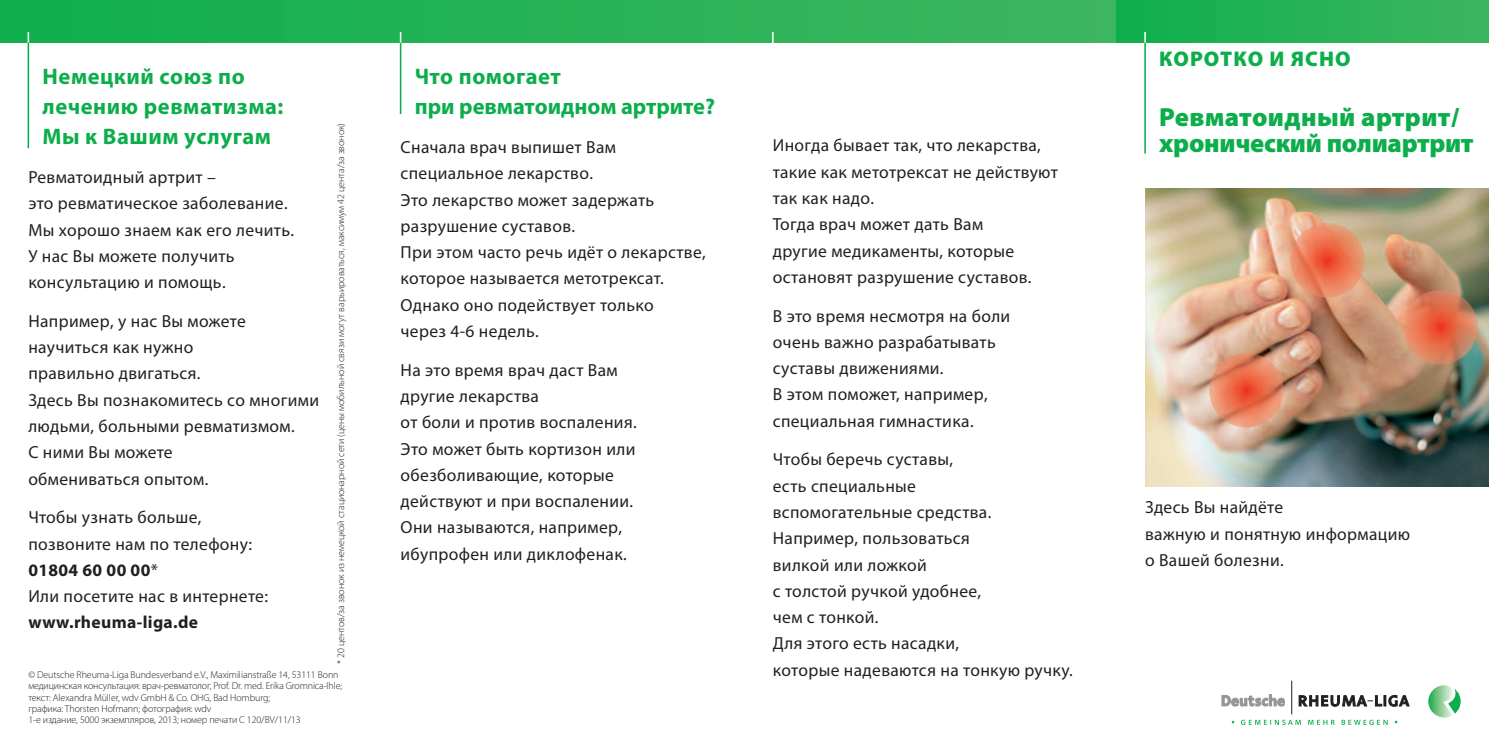
<style>
.page{position:relative;width:1489px;height:745px;background:#fff}
.page>*{position:absolute;margin:0;border:0;box-sizing:border-box;transform-origin:0 0}
.t1{font:900 26.25px/26.2px "Myriad Pro";letter-spacing:-.01em;color:#0cae4c}
.t2{font:700 22.5px/30px "Myriad Pro";letter-spacing:.02em;color:#0cae4c}
.t3{font:700 22.5px/30px "Myriad Pro";color:#0cae4c}
.t4{font:900 21.25px "Myriad Pro";letter-spacing:.05em;color:#0cae4c}
.t5{font:17.5px/26.2px "Myriad Pro";letter-spacing:.02em;color:#231f20}
.t6{font:700 17.5px "Myriad Pro";letter-spacing:.02em;color:#231f20}
.t7{font:300 10px/11.2px "Myriad Pro";letter-spacing:-.01em;color:#231f20}
.s1{font-weight:700}
</style>
<div class="page">
<img style="left:1145px;top:188px;width:343px;height:297px">
<div style="left:0;top:0;width:1120px;height:43px;background:linear-gradient(to right,#0faf4c,#3fb65f)"></div>
<div style="left:1116px;top:0;width:372px;height:43px;background:linear-gradient(to right,#0eaf4c,#3db65e)"></div>
<hr style="left:1144px;top:43px;width:1px;height:110px;background:#0cae4c">
<hr style="left:28px;top:43px;width:1px;height:105px;background:#0cae4c">
<hr style="left:400px;top:43px;width:1px;height:71px;background:#0cae4c">
<svg style="left:1221px;top:694px;width:63px;height:11px"></svg>
<hr style="left:1291px;top:680px;width:1px;height:33px;background:#231f20">
<svg style="left:1298px;top:695px;width:110px;height:10px"></svg>
<svg style="left:1428px;top:685px;width:32px;height:32px"></svg>
<svg style="left:1241px;top:719px;width:59px;height:5px"></svg>
<svg style="left:1308px;top:719px;width:26px;height:5px"></svg>
<svg style="left:1341px;top:719px;width:46px;height:5px"></svg>
<img style="left:1403px;top:290px;width:74px;height:74px">
<img style="left:1290px;top:223px;width:74px;height:74px">
<img style="left:1209px;top:353px;width:74px;height:74px">
<p class="t2" style="left:43px;top:63px;width:242px">Немецкий союз по лечению ревматизма:<br>Мы к Вашим услугам</p>
<p class="t5" style="left:28px;top:165px;width:267px">Ревматоидный артрит –<br>это ревматическое заболевание.<br>Мы хорошо знаем как его лечить.<br>У нас Вы можете получить консультацию и помощь.</p>
<p class="t5" style="left:28px;top:309px;width:292px">Например, у нас Вы можете научиться как нужно<br>правильно двигаться.<br>Здесь Вы познакомитесь со многими людьми, больными ревматизмом.<br>С ними Вы можете<br>обмениваться опытом.</p>
<p class="t5" style="left:28px;top:505px;width:241px">Чтобы узнать больше, позвоните нам по телефону:<br><span class="s1">01804 60 00 00</span>*<br>Или посетите нас в интернете:</p>
<p class="t6" style="left:28px;top:615px;width:171px">www.rheuma-liga.de</p>
<p class="t7" style="left:336px;top:663px;width:542px;rotate:-90deg">* 20 центов/за звонок из немецкой стационарной сети (цены мобильной связи могут варьироваться, максимум 42 цента/за звонок)</p>
<p class="t7" style="left:28px;top:669px;width:315px">© Deutsche Rheuma-Liga Bundesverband e.V., Maximilianstraße 14, 53111 Bonn медицинская консультация: врач-ревматолог, Prof. Dr. med. Erika Gromnica-Ihle; текст: Alexandra Müller, wdv GmbH &amp; Co. OHG, Bad Homburg;<br>графика: Thorsten Hofmann; фотография: wdv<br>1-е издание, 5000 экземпляров, 2013; номер печати C 120/BV/11/13</p>
<p class="t3" style="left:415px;top:63px;width:302px">Что помогает<br>при ревматоидном артрите?</p>
<p class="t5" style="left:400px;top:135px;width:306px">Сначала врач выпишет Вам специальное лекарство.<br>Это лекарство может задержать разрушение суставов.<br>При этом часто речь идёт о лекарстве, которое называется метотрексат.<br>Однако оно подействует только<br>через 4-6 недель.</p>
<p class="t5" style="left:400px;top:358px;width:238px">На это время врач даст Вам другие лекарства<br>от боли и против воспаления.<br>Это может быть кортизон или обезболивающие, которые действуют и при воспалении.<br>Они называются, например, ибупрофен или диклофенак.</p>
<p class="t5" style="left:772px;top:134px;width:287px">Иногда бывает так, что лекарства, такие как метотрексат не действуют так как надо.<br>Тогда врач может дать Вам<br>другие медикаменты, которые остановят разрушение суставов.</p>
<p class="t5" style="left:772px;top:304px;width:239px">В это время несмотря на боли очень важно разрабатывать суставы движениями.<br>В этом поможет, например, специальная гимнастика.</p>
<p class="t5" style="left:772px;top:447px;width:301px">Чтобы беречь суставы,<br>есть специальные<br>вспомогательные средства.<br>Например, пользоваться<br>вилкой или ложкой<br>с толстой ручкой удобнее,<br>чем с тонкой.<br>Для этого есть насадки,<br>которые надеваются на тонкую ручку.</p>
<p class="t4" style="left:1159px;top:50px;width:193px">КОРОТКО И ЯСНО</p>
<h1 class="t1" style="left:1159px;top:106px;width:316px">Ревматоидный артрит/ хронический полиартрит</h1>
<p class="t5" style="left:1144px;top:495px;width:266px">Здесь Вы найдёте<br>важную и понятную информацию о Вашей болезни.</p>
</div>
